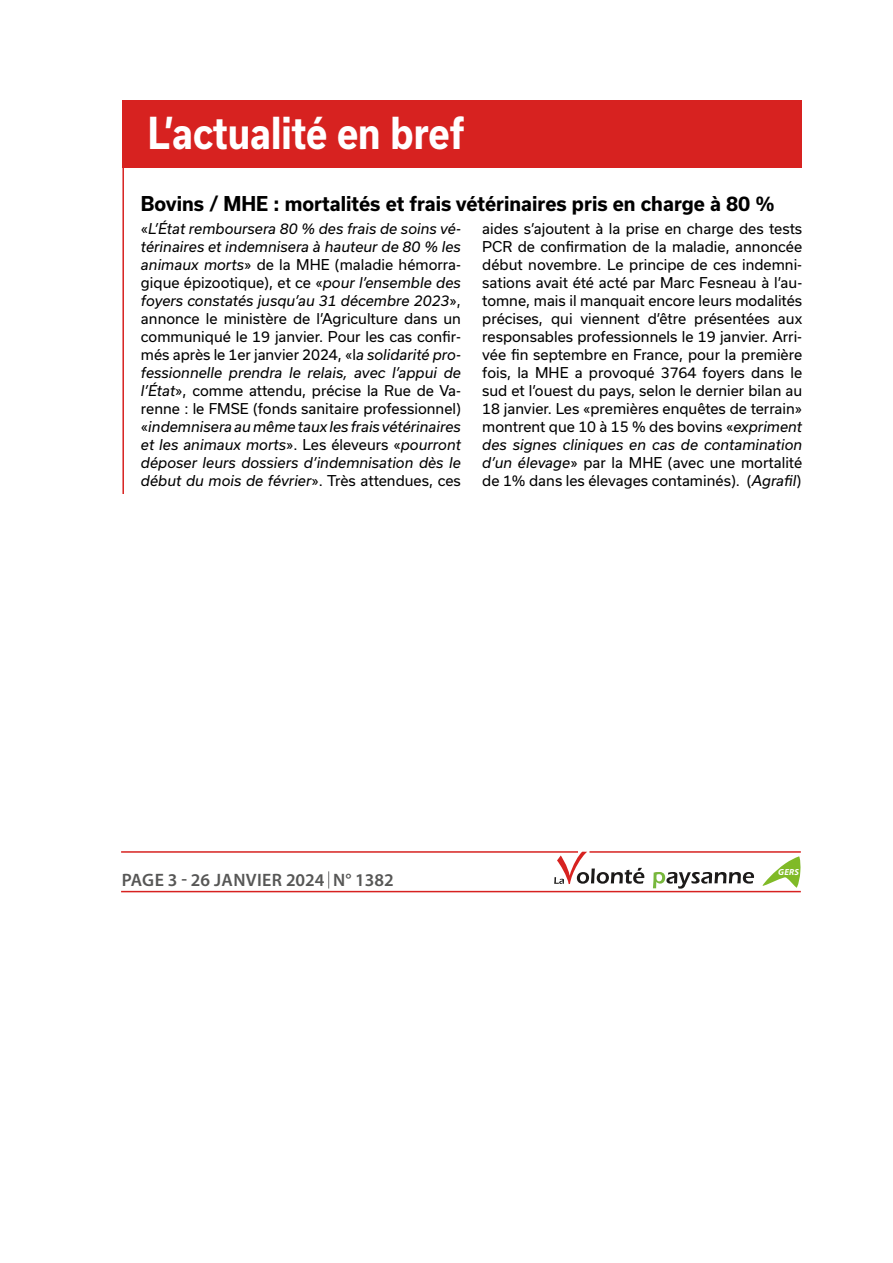
<style>
.page{position:relative;width:893px;height:1263px;background:#fff}
.page>*{position:absolute;margin:0;border:0;box-sizing:border-box;transform-origin:0 0}
.t1{font:700 42px "Usual";color:#fff;scale:.85 1}
.t2{font:700 19.5px "Usual";color:#000;scale:.96 1}
.t3{font:600 18px "Myriad Pro";color:#575756}
.t4{font:italic 14.25px/18px "Usual";color:#000;text-align:justify}
.t5{font:14.25px/18px "Usual";color:#000;text-align:justify}
.t6{font:italic 700 8.85px "Myriad Pro";color:#fff}
.s1{font-style:normal}
.s2{font-style:italic}
</style>
<div class="page">
<div style="left:122px;top:100px;width:680px;height:67px;background:#d72220"></div>
<hr style="left:122px;top:102px;width:2px;height:392px;background:#d72220">
<hr style="left:121px;top:851px;width:457px;height:2px;background:#d72220">
<hr style="left:589px;top:851px;width:212px;height:2px;background:#d72220">
<hr style="left:121px;top:891px;width:680px;height:1px;background:#d72220">
<svg style="left:554px;top:852px;width:90px;height:32px"></svg>
<svg style="left:651px;top:872px;width:103px;height:21px"></svg>
<svg style="left:763px;top:856px;width:38px;height:32px"></svg>
<svg style="left:328px;top:871px;width:1px;height:17px"></svg>
<h1 class="t1" style="left:148px;top:109px;width:374px">L’actualité en bref</h1>
<h2 class="t2" style="left:141px;top:193px;width:662px">Bovins / MHE : mortalités et frais vétérinaires pris en charge à 80 %</h2>
<p class="t4" style="left:141px;top:220px;width:321px"><span class="s1">«</span>L’État remboursera 80 % des frais de soins vé&shy;térinaires et indemnisera à hauteur de 80 % les animaux morts<span class="s1">» de la MHE (maladie hémorra&shy;gique épizootique), et ce «</span>pour l’ensemble des foyers constatés jusqu’au 31 décembre 2023<span class="s1">», annonce le ministère de l’Agriculture dans un communiqué le 19 janvier. Pour les cas confir&shy;més après le 1er janvier 2024, «l</span>a solidarité pro&shy;fessionnelle prendra le relais, avec l’appui de l’État<span class="s1">», comme attendu, précise la Rue de Va&shy;renne : le FMSE (fonds sanitaire professionnel) «</span>indemnisera au même taux les frais vétérinaires et les animaux morts<span class="s1">». Les éleveurs «</span>pourront déposer leurs dossiers d’indemnisation dès le début du mois de février<span class="s1">». Très attendues, ces</span></p>
<p class="t5" style="left:482px;top:220px;width:321px">aides s’ajoutent à la prise en charge des tests PCR de confirmation de la maladie, annoncée début novembre. Le principe de ces indemni&shy;sations avait été acté par Marc Fesneau à l’au&shy;tomne, mais il manquait encore leurs modalités précises, qui viennent d’être présentées aux responsables professionnels le 19 janvier. Arri&shy;vée fin septembre en France, pour la première fois, la MHE a provoqué 3764 foyers dans le sud et l’ouest du pays, selon le dernier bilan au 18 janvier. Les «premières enquêtes de terrain» montrent que 10 à 15 % des bovins «<span class="s2">expriment des signes cliniques en cas de contamination d’un élevage</span>» par la MHE (avec une mortalité de 1% dans les élevages contaminés). (<span class="s2">Agrafil</span>)</p>
<p class="t3" style="left:122px;top:869px;width:274px">PAGE 3 - 26 JANVIER 2024 N° 1382</p>
<p class="t6" style="left:778px;top:866px;width:22px">GERS</p>
</div>
